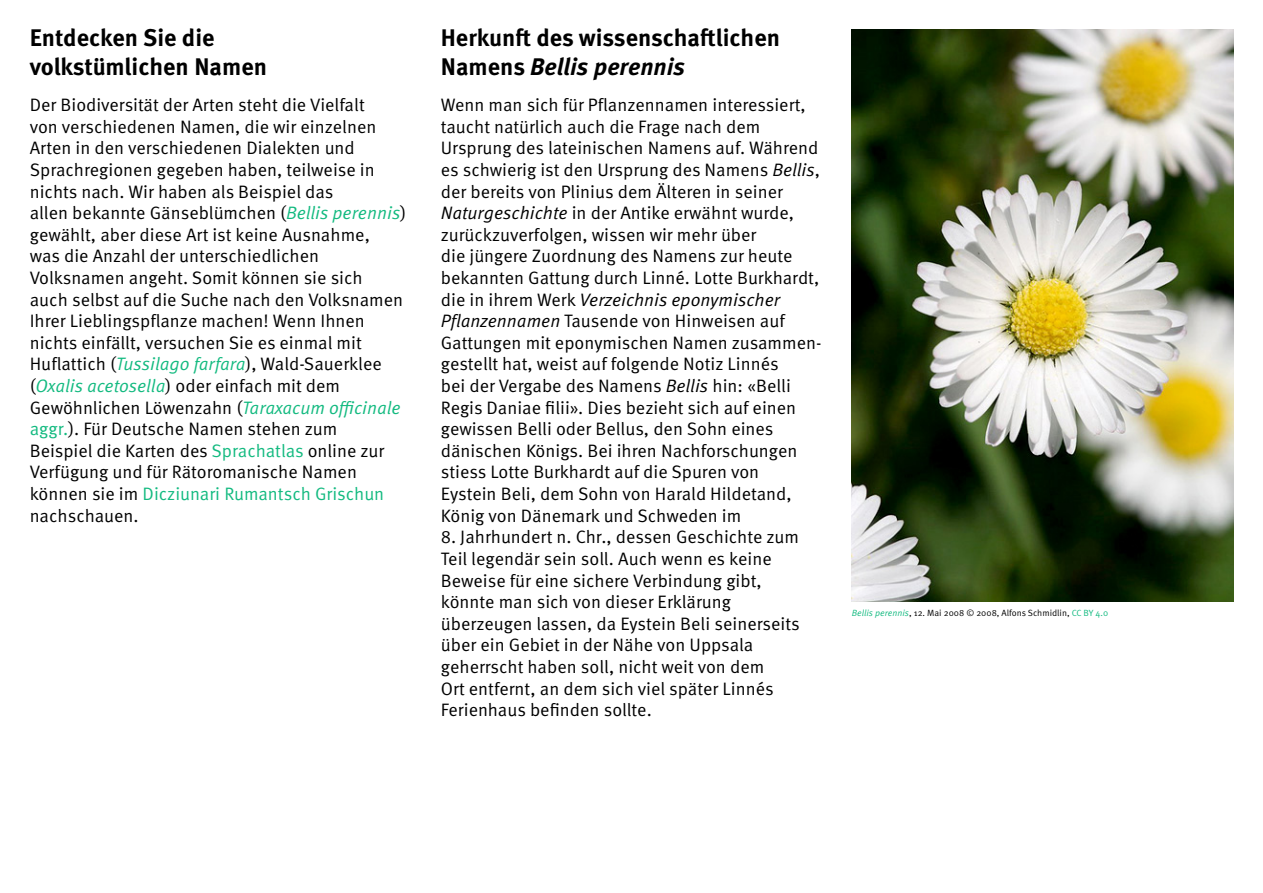
<style>
.page{position:relative;width:1263px;height:893px;background:#fff}
.page>*{position:absolute;margin:0;border:0;box-sizing:border-box;transform-origin:0 0}
.t1{font:700 24px/28.8px "Meta Pro";color:#000}
.t2{font:18px/21.6px "Meta Pro Norm";color:#000}
.t3{font:18px "Meta Pro Norm Ita";color:#000}
.t4{font:9px "Meta Pro Norm";color:#000}
.s1{font-family:"Meta Pro Norm Ita";color:#13ba80}
.s2{color:#13ba80}
.s3{font-style:italic}
.s4{font-family:"Meta Pro Norm Ita"}
.s5{font-family:"Meta Pro Norm"}
</style>
<div class="page">
<img style="left:852px;top:30px;width:381px;height:571px">
<h1 class="t1" style="left:30px;top:22px;width:239px">Entdecken Sie die volkstümlichen Namen</h1>
<p class="t2" style="left:30px;top:93px;width:378px">Der Biodiversität der Arten steht die Vielfalt<br>von verschiedenen Namen, die wir einzelnen Arten in den verschiedenen Dialekten und Sprachregionen gegeben haben, teilweise in nichts nach. Wir haben als Beispiel das<br>allen bekannte Gänseblümchen (<span class="s1">Bellis perennis</span>) gewählt, aber diese Art ist keine Ausnahme,<br>was die Anzahl der unterschiedlichen Volksnamen angeht. Somit können sie sich<br>auch selbst auf die Suche nach den Volksnamen Ihrer Lieblingspflanze machen! Wenn Ihnen nichts einfällt, versuchen Sie es einmal mit Huflattich (<span class="s1">Tussilago farfara</span>), Wald-Sauerklee (<span class="s1">Oxalis acetosella</span>) oder einfach mit dem Gewöhnlichen Löwenzahn (<span class="s1">Taraxacum officinale </span><span class="s2">aggr.</span>). Für Deutsche Namen stehen zum<br>Beispiel die Karten des <span class="s2">Sprachatlas</span> online zur Verfügung und für Rätoromanische Namen können sie im <span class="s2">Dicziunari Rumantsch Grischun </span>nachschauen.</p>
<h1 class="t1" style="left:441px;top:22px;width:341px">Herkunft des wissenschaftlichen<br>Namens <span class="s3">Bellis perennis</span></h1>
<p class="t2" style="left:441px;top:93px;width:381px">Wenn man sich für Pflanzennamen interessiert, taucht natürlich auch die Frage nach dem Ursprung des lateinischen Namens auf. Während es schwierig ist den Ursprung des Namens <span class="s4">Bellis</span>, der bereits von Plinius dem Älteren in seiner <span class="s4">Naturgeschichte</span> in der Antike erwähnt wurde, zurückzuverfolgen, wissen wir mehr über<br>die jüngere Zuordnung des Namens zur heute bekannten Gattung durch Linné. Lotte Burkhardt,</p>
<p class="t3" style="left:441px;top:286px;width:341px"><span class="s5">die in ihrem Werk</span> Verzeichnis eponymischer</p>
<p class="t2" style="left:441px;top:309px;width:382px"><span class="s4">Pflanzennamen</span> Tausende von Hinweisen auf Gattungen mit eponymischen Namen zusammen&shy;gestellt hat, weist auf folgende Notiz Linnés<br>bei der Vergabe des Namens <span class="s4">Bellis</span> hin: «Belli Regis Daniae filii». Dies bezieht sich auf einen gewissen Belli oder Bellus, den Sohn eines dänischen Königs. Bei ihren Nachforschungen stiess Lotte Burkhardt auf die Spuren von<br>Eystein Beli, dem Sohn von Harald Hildetand, König von Dänemark und Schweden im</p>
<p class="t2" style="left:441px;top:525px;width:361px">8. Jahrhundert n. Chr., dessen Geschichte zum Teil legendär sein soll. Auch wenn es keine Beweise für eine sichere Verbindung gibt, könnte man sich von dieser Erklärung überzeugen lassen, da Eystein Beli seinerseits über ein Gebiet in der Nähe von Uppsala geherrscht haben soll, nicht weit von dem<br>Ort entfernt, an dem sich viel später Linnés Ferienhaus befinden sollte.</p>
<p class="t4" style="left:852px;top:606px;width:258px"><span class="s1">Bellis perennis</span>, 12. Mai 2008 © 2008, Alfons Schmidlin, <span class="s2">CC BY 4.0</span></p>
</div>
